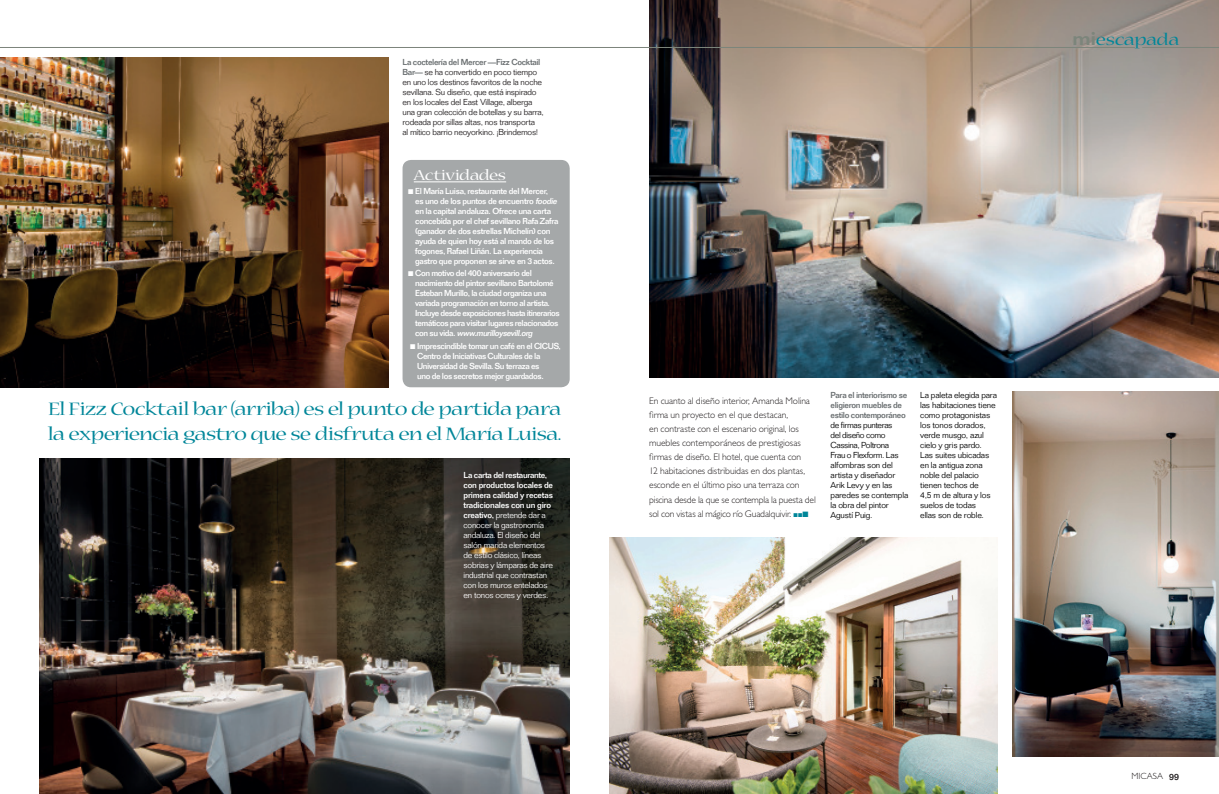
<style>
.page{position:relative;width:1219px;height:794px;background:#fff}
.page>*{position:absolute;margin:0;border:0;box-sizing:border-box;transform-origin:0 0}
.DESTACADO_PIE_BERNHA{font:expanded 20px/25px "Nueva Std";letter-spacing:-.035em;color:#008699}
.t1{font:expanded 18px "Nueva Std";letter-spacing:-.025em;color:#008699}
.DESTACADO_PIE_BERNHA-2{font:expanded 16px "Nueva Std";letter-spacing:-.025em;color:#fff}
.TEXTO_CASAS{font:300 9.6px/14.1px "Gill Sans Std";letter-spacing:-.01em;color:#231f20}
.t2{font:300 9px "Gill Sans Std";color:#231f20}
.t3{font:500 9px "Folio Std";color:#231f20}
.PIE_SECCION{font:500 8.5px/10px "Folio Std";letter-spacing:-.045em;color:#fff}
.PIE_SECCION-2{font:300 8.5px/10px "Folio Std";letter-spacing:-.015em;color:#000}
.PIE_SECCION-3{font:300 8.5px/10px "Folio Std";letter-spacing:-.025em;color:#fff}
.PIE_SECCION-4{font:300 8.5px/10px "Folio Std";letter-spacing:-.025em;color:#231f20}
.s1{font-weight:500;color:#696e70}
.s2{font-style:italic}
.s3{color:#008699}
.s4{font-weight:500}
.s5{font-family:"Gill Sans Std";font-weight:700;font-stretch:normal;font-size:19px;color:#7c857b}
</style>
<div class="page">
<img style="left:649px;top:0;width:570px;height:377px">
<hr style="left:0;top:47px;width:1135px;height:1px;background:#7c857b">
<hr style="left:1142px;top:47px;width:77px;height:1px;background:#7c857b">
<div style="left:403px;top:160px;width:167px;height:227px;background:#a5a8a9;border-radius:9px"></div>
<hr style="left:414px;top:181px;width:92px;height:1px;background:#fff">
<img style="left:0;top:58px;width:388px;height:329px">
<img style="left:1012px;top:392px;width:207px;height:364px">
<img style="left:609px;top:537px;width:389px;height:257px">
<img style="left:40px;top:458px;width:530px;height:336px">
<p class="PIE_SECCION-4" style="left:403px;top:57px;width:143px"><span class="s1">La coctelería del Mercer —Fizz Cocktail Bar—</span> se ha convertido en poco tiempo en uno los destinos favoritos de la noche sevillana. Su diseño, que está inspirado en los locales del East Village, alberga una gran colección de botellas y su barra, rodeada por sillas altas, nos transporta<br>al mítico barrio neoyorkino. ¡Brindemos!</p>
<p class="DESTACADO_PIE_BERNHA-2" style="left:414px;top:167px;width:94px">Actividades</p>
<p class="PIE_SECCION" style="left:415px;top:186px;width:145px;text-indent:-7px">◾ El María Luisa, restaurante del Mercer,<br>es uno de los puntos de encuentro <span class="s2">foodie </span>en la capital andaluza. Ofrece una carta concebida por el chef sevillano Rafa Zafra (ganador de dos estrellas Michelín) con ayuda de quien hoy está al mando de los fogones, Rafael Liñán. La experiencia gastro que proponen se sirve en 3 actos.</p>
<p class="PIE_SECCION" style="left:415px;top:268px;width:146px;text-indent:-7px">◾ Con motivo del 400 aniversario del nacimiento del pintor sevillano Bartolomé Esteban Murillo, la ciudad organiza una variada programación en torno al artista.<br>Incluye desde exposiciones hasta itinerarios temáticos para visitar lugares relacionados c o n s u v i d a . <span class="s2">www.murilloysevill.org</span></p>
<p class="PIE_SECCION" style="left:417px;top:341px;width:145px;text-indent:-7px">◾ Imprescindible tomar un café en el CICUS, Centro de Iniciativas Culturales de la Universidad de Sevilla. Su terraza es<br>uno de los secretos mejor guardados.</p>
<p class="DESTACADO_PIE_BERNHA" style="left:48px;top:397px;width:515px">El Fizz Cocktail bar (arriba) es el punto de partida para la experiencia gastro que se disfruta en el María Luisa.</p>
<p class="PIE_SECCION-2" style="left:831px;top:390px;width:79px"><span class="s1">Para el interiorismo se eligieron muebles de estilo contemporáneo </span>de firmas punteras<br>del diseño como<br>Cassina, Poltrona<br>Frau o Flexform. Las alfombras son del artista y diseñador<br>Arik Levy y en las paredes se contempla la obra del pintor<br>Agustí Puig.</p>
<p class="PIE_SECCION-2" style="left:920px;top:390px;width:78px">La paleta elegida para las habitaciones tiene como protagonistas los tonos dorados, verde musgo, azul cielo y gris pardo.<br>Las suites ubicadas en la antigua zona noble del palacio tienen techos de<br>4,5 m de altura y los suelos de todas<br>ellas son de roble.</p>
<p class="TEXTO_CASAS" style="left:649px;top:393px;width:168px">En cuanto al diseño interior, Amanda Molina firma un proyecto en el que destacan,<br>en contraste con el escenario original, los muebles contemporáneos de prestigiosas firmas de diseño. El hotel, que cuenta con<br>12 habitaciones distribuidas en dos plantas, esconde en el último piso una terraza con piscina desde la que se contempla la puesta del sol con vistas al mágico río Guadalquivir. <span class="s3">▪▪◾</span></p>
<p class="PIE_SECCION-3" style="left:463px;top:470px;width:91px"><span class="s4">La carta del restaurante, con productos locales de primera calidad y recetas tradicionales con un giro creativo,</span> pretende dar a conocer la gastronomía andaluza. El diseño del salón marida elementos de estilo clásico, líneas sobrias y lámparas de aire industrial que contrastan con los muros entelados en tonos ocres y verdes.</p>
<p class="t1" style="left:1073px;top:31px;width:108px"><span class="s5">mi</span>escapada</p>
<p class="t2" style="left:1132px;top:771px;width:33px">MICASA</p>
<p class="t3" style="left:1169px;top:771px;width:12px">99</p>
</div>
